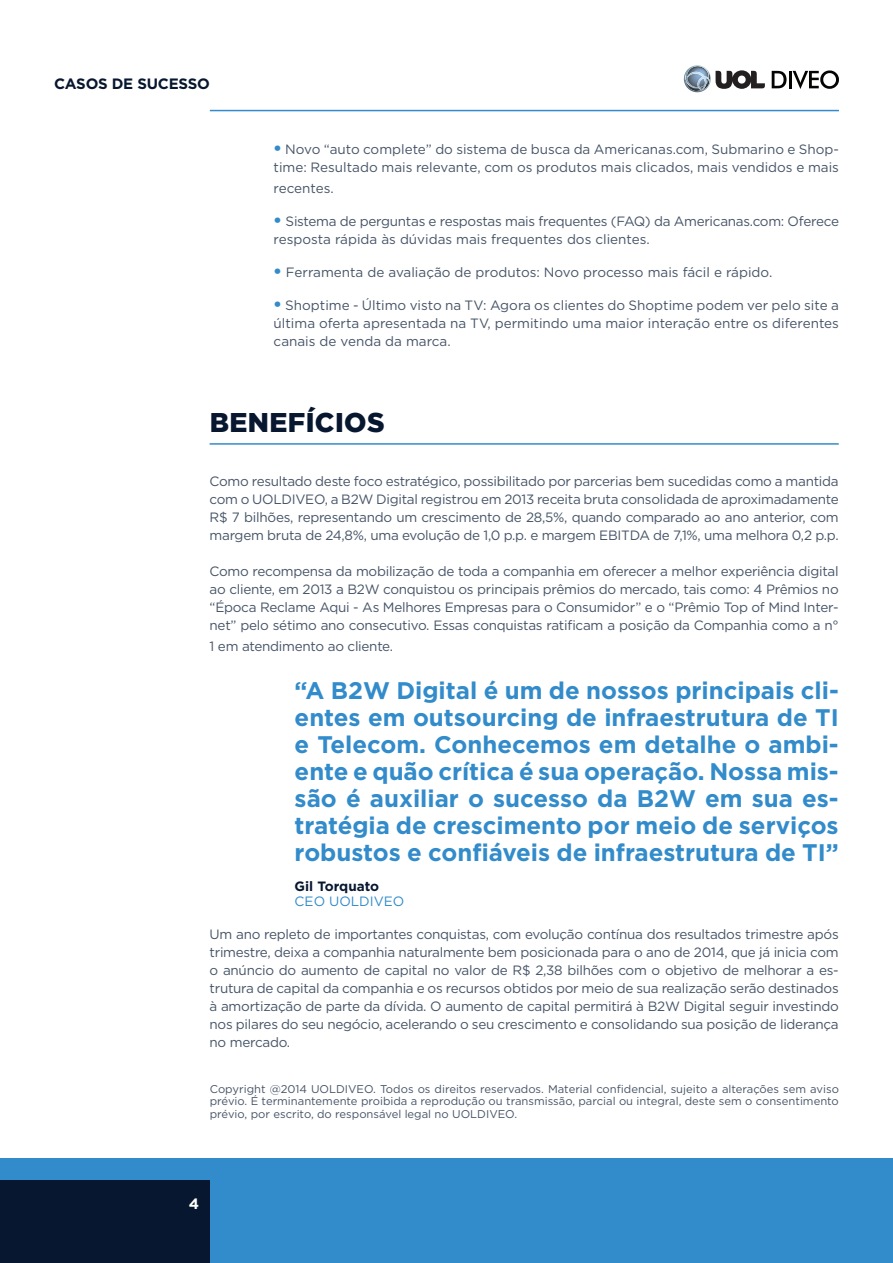
<style>
.page{position:relative;width:893px;height:1263px;background:#fff}
.page>*{position:absolute;margin:0;border:0;box-sizing:border-box;transform-origin:0 0}
.t1{font:900 27px "Gotham";color:#081730}
.t2{font:700 24px/27px "Gotham";color:#328bca;text-align:justify}
.t3{font:700 15px "Gotham";letter-spacing:-.015em;color:#081730}
.t4{font:700 15px "Gotham";color:#fff}
.t5{font:13.5px/18px "Gotham";letter-spacing:-.02em;color:#465467;text-align:justify}
.t6{font:13.5px/18px "Gotham";color:#465467}
.t7{font:700 13.5px "Gotham";color:#081730}
.t8{font:13.5px "Gotham";color:#328bca}
.t9{font:11.25px/12.8px "Gotham";color:#465467;text-align:justify}
.s1{font-weight:900;font-size:16.5px;color:#328bca}
</style>
<div class="page">
<div style="left:0;top:1158px;width:893px;height:105px;background:#328bca"></div>
<div style="left:0;top:1180px;width:210px;height:83px;background:#081730"></div>
<svg style="left:772px;top:71px;width:14px;height:17px"></svg>
<hr style="left:789px;top:71px;width:3px;height:17px;background:#040503">
<svg style="left:793px;top:70px;width:46px;height:19px"></svg>
<svg style="left:684px;top:65px;width:81px;height:26px"></svg>
<hr style="left:210px;top:110px;width:629px;height:1px;background:#328bca">
<hr style="left:210px;top:443px;width:629px;height:2px;background:#328bca">
<p class="t3" style="left:54px;top:74px;width:157px">Casos de sucesso</p>
<p class="t6" style="left:274px;top:139px;width:567px"><span class="s1">•</span> Novo “auto complete” do sistema de busca da Americanas.com, Submarino e Shop&shy;time: Resultado mais relevante, com os produtos mais clicados, mais vendidos e mais</p>
<p class="t6" style="left:274px;top:178px;width:62px">recentes.</p>
<p class="t5" style="left:274px;top:211px;width:567px"><span class="s1">•</span> Sistema de perguntas e respostas mais frequentes (FAQ) da Americanas.com: Oferece resposta rápida às dúvidas mais frequentes dos clientes.</p>
<p class="t6" style="left:274px;top:262px;width:500px"><span class="s1">•</span> Ferramenta de avaliação de produtos: Novo processo mais fácil e rápido.</p>
<p class="t5" style="left:274px;top:295px;width:567px"><span class="s1">•</span> Shoptime - Último visto na TV: Agora os clientes do Shoptime podem ver pelo site a última oferta apresentada na TV, permitindo uma maior interação entre os diferentes canais de venda da marca.</p>
<h1 class="t1" style="left:210px;top:407px;width:40px">BENEF</h1>
<h1 class="t1" style="left:306px;top:407px;width:28px">ÍCIOS</h1>
<p class="t5" style="left:210px;top:472px;width:631px">Como resultado deste foco estratégico, possibilitado por parcerias bem sucedidas como a mantida com o UOLDIVEO, a B2W Digital registrou em 2013 receita bruta consolidada de aproximadamente R$ 7 bilhões, representando um crescimento de 28,5%, quando comparado ao ano anterior, com margem bruta de 24,8%, uma evolução de 1,0 p.p. e margem EBITDA de 7,1%, uma melhora 0,2 p.p.</p>
<p class="t5" style="left:210px;top:562px;width:631px">Como recompensa da mobilização de toda a companhia em oferecer a melhor experiência digital ao cliente, em 2013 a B2W conquistou os principais prêmios do mercado, tais como: 4 Prêmios no “Época Reclame Aqui - As Melhores Empresas para o Consumidor” e o “Prêmio Top of Mind Inter&shy;net” pelo sétimo ano consecutivo. Essas conquistas ratificam a posição da Companhia como a n°</p>
<p class="t5" style="left:210px;top:637px;width:185px">1 em atendimento ao cliente.</p>
<p class="t2" style="left:295px;top:677px;width:546px">“A B2W Digital é um de nossos principais cli&shy;entes em outsourcing de infraestrutura de TI e Telecom. Conhecemos em detalhe o ambi&shy;ente e quão crítica é sua operação. Nossa mis&shy;são é auxiliar o sucesso da B2W em sua es&shy;tratégia de crescimento por meio de serviços robustos e confiáveis de infraestrutura de TI”</p>
<p class="t7" style="left:295px;top:877px;width:86px">Gil Torquato</p>
<p class="t8" style="left:295px;top:893px;width:111px">CEO UOLDIVEO</p>
<p class="t5" style="left:210px;top:925px;width:631px">Um ano repleto de importantes conquistas, com evolução contínua dos resultados trimestre após trimestre, deixa a companhia naturalmente bem posicionada para o ano de 2014, que já inicia com o anúncio do aumento de capital no valor de R$ 2,38 bilhões com o objetivo de melhorar a es&shy;trutura de capital da companhia e os recursos obtidos por meio de sua realização serão destinados à amortização de parte da dívida. O aumento de capital permitirá à B2W Digital seguir investindo nos pilares do seu negócio, acelerando o seu crescimento e consolidando sua posição de liderança no mercado.</p>
<p class="t9" style="left:210px;top:1082px;width:631px">Copyright @2014 UOLDIVEO. Todos os direitos reservados. Material confidencial, sujeito a alterações sem aviso prévio. É terminantemente proibida a reprodução ou transmissão, parcial ou integral, deste sem o consentimento prévio, por escrito, do responsável legal no UOLDIVEO.</p>
<p class="t4" style="left:189px;top:1194px;width:12px">4</p>
</div>
